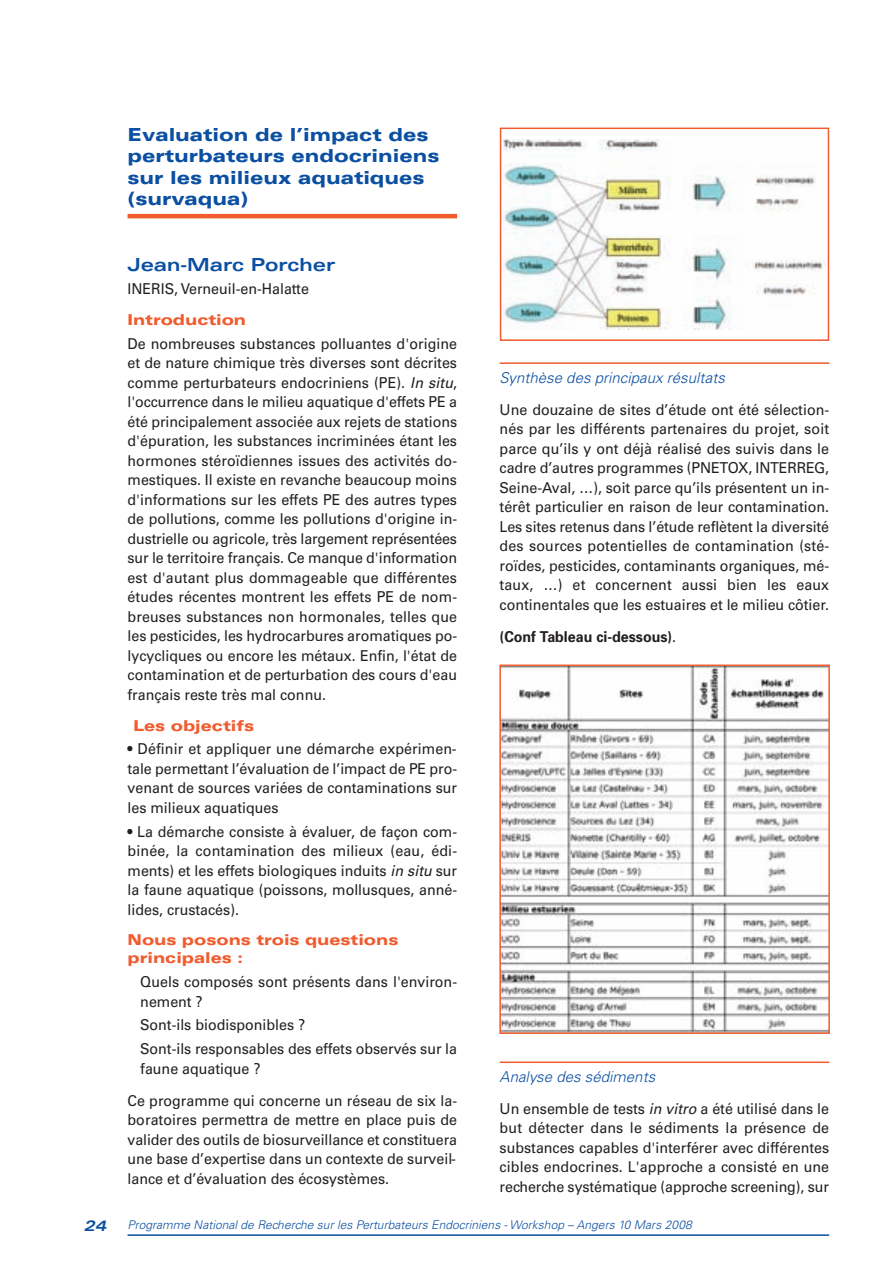
<style>
.page{position:relative;width:893px;height:1263px;background:#fff}
.page>*{position:absolute;margin:0;border:0;box-sizing:border-box;transform-origin:0 0}
.t1{font:900 expanded 18px/21.6px "Univers";color:#0a4fa2}
.t2{font:700 expanded 18px "Univers";color:#0a4fa2}
.t3{font:15px/19.5px "Univers";color:#231f20;text-align:justify;scale:.95 1}
.t4{font:900 expanded 15px/18px "Univers";color:#f15b2e}
.t5{font:italic 300 15px "Univers";color:#0a4fa2}
.t6{font:700 15px "Univers";color:#231f20;scale:.95 1}
.t7{font:italic 300 12px "Univers";color:#0a4fa2}
.s1{font-style:italic}
.s2{font-weight:400}
.s3{font-weight:300;font-style:italic;color:#0a4fa2}
.s4{font-weight:700;font-stretch:expanded;font-size:15px}
</style>
<div class="page">
<hr style="left:128px;top:214px;width:329px;height:4px;background:#f15b2e">
<hr style="left:500px;top:362px;width:329px;height:2px;background:#f15b2e">
<hr style="left:500px;top:1061px;width:329px;height:2px;background:#f15b2e">
<hr style="left:128px;top:1234px;width:701px;height:2px;background:#0a4fa2">
<img style="left:504px;top:139px;width:321px;height:190px">
<div style="left:500px;top:128px;width:329px;height:213px;border:2px solid #f15b2e"></div>
<img style="left:502px;top:667px;width:325px;height:364px">
<div style="left:499px;top:664px;width:331px;height:370px;border:2px solid #f15b2e"></div>
<p class="t1" style="left:128px;top:125px;width:313px">Evaluation de l’impact des perturbateurs endocriniens sur les milieux aquatiques (survaqua)</p>
<p class="t2" style="left:128px;top:258px;width:209px">Jean-Marc Porcher</p>
<p class="t3" style="left:128px;top:281px;width:192px">INERIS, Verneuil-en-Halatte</p>
<p class="t4" style="left:128px;top:312px;width:120px">Introduction</p>
<p class="t3" style="left:128px;top:335px;width:348px">De nombreuses substances polluantes d'origine et de nature chimique très diverses sont décrites comme perturbateurs endocriniens (PE). <span class="s1">In situ</span>, l'occurrence dans le milieu aquatique d'effets PE a été principalement associée aux rejets de stations d'épuration, les substances incriminées étant les hormones stéroïdiennes issues des activités do&shy;mestiques. Il existe en revanche beaucoup moins d'informations sur les effets PE des autres types de pollutions, comme les pollutions d'origine in&shy;dustrielle ou agricole, très largement représentées sur le territoire français. Ce manque d'information est d'autant plus dommageable que différentes études récentes montrent les effets PE de nom&shy;breuses substances non hormonales, telles que les pesticides, les hydrocarbures aromatiques po&shy;lycycliques ou encore les métaux. Enfin, l'état de contamination et de perturbation des cours d'eau français reste très mal connu.</p>
<p class="t4" style="left:133px;top:718px;width:123px">Les objectifs</p>
<p class="t3" style="left:128px;top:741px;width:348px">• Définir et appliquer une démarche expérimen&shy;tale permettant l’évaluation de l’impact de PE pro&shy;venant de sources variées de contaminations sur les milieux aquatiques</p>
<p class="t3" style="left:128px;top:823px;width:348px">• La démarche consiste à évaluer, de façon com&shy;binée, la contamination des milieux (eau, édi&shy;ments) et les effets biologiques induits <span class="s1">in situ</span>sur la faune aquatique (poissons, mollusques, anné&shy;lides, crustacés).</p>
<p class="t4" style="left:128px;top:932px;width:272px">Nous posons trois questions principales :</p>
<p class="t3" style="left:140px;top:973px;width:335px">Quels composés sont présents dans l'environ&shy;nement ?</p>
<p class="t3" style="left:140px;top:1014px;width:335px;line-height:23.7px">Sont-ils biodisponibles ?<br>Sont-ils responsables des effets observés sur la</p>
<p class="t3" style="left:128px;top:1053px;width:348px;line-height:32.2px;text-indent:13px">faune aquatique ?<br>Ce programme qui concerne un réseau de six la-</p>
<p class="t3" style="left:128px;top:1112px;width:348px">boratoires permettra de mettre en place puis de valider des outils de biosurveillance et constituera une base d’expertise dans un contexte de surveil&shy;lance et d’évaluation des écosystèmes.</p>
<p class="t5" style="left:500px;top:372px;width:230px">Synthèse des principaux résultats</p>
<p class="t3" style="left:500px;top:401px;width:348px">Une douzaine de sites d’étude ont été sélection&shy;nés par les différents partenaires du projet, soit parce qu’ils y ont déjà réalisé des suivis dans le cadre d’autres programmes (PNETOX, INTERREG, Seine-Aval, …), soit parce qu’ils présentent un in&shy;térêt particulier en raison de leur contamination.<br>Les sites retenus dans l’étude reflètent la diversité des sources potentielles de contamination (sté&shy;roïdes, pesticides, contaminants organiques, mé&shy;taux, …) et concernent aussi bien les eaux continentales que les estuaires et le milieu côtier.</p>
<p class="t6" style="left:500px;top:631px;width:187px">(Conf Tableau ci-dessous)<span class="s2">.</span></p>
<p class="t3" style="left:500px;top:1061px;width:348px;line-height:32.2px"><span class="s3">Analyse des sédiments<br></span>Un ensemble de tests <span class="s1">in vitro</span>a été utilisé dans le</p>
<p class="t3" style="left:500px;top:1120px;width:348px">but détecter dans le sédiments la présence de substances capables d'interférer avec différentes cibles endocrines. L'approche a consisté en une recherche systématique (approche screening), sur</p>
<p class="t7" style="left:84px;top:1220px;width:612px"><span class="s4">24</span> Programme National de Recherche sur les Perturbateurs Endocriniens -Workshop – Angers 10 Mars 2008</p>
</div>
